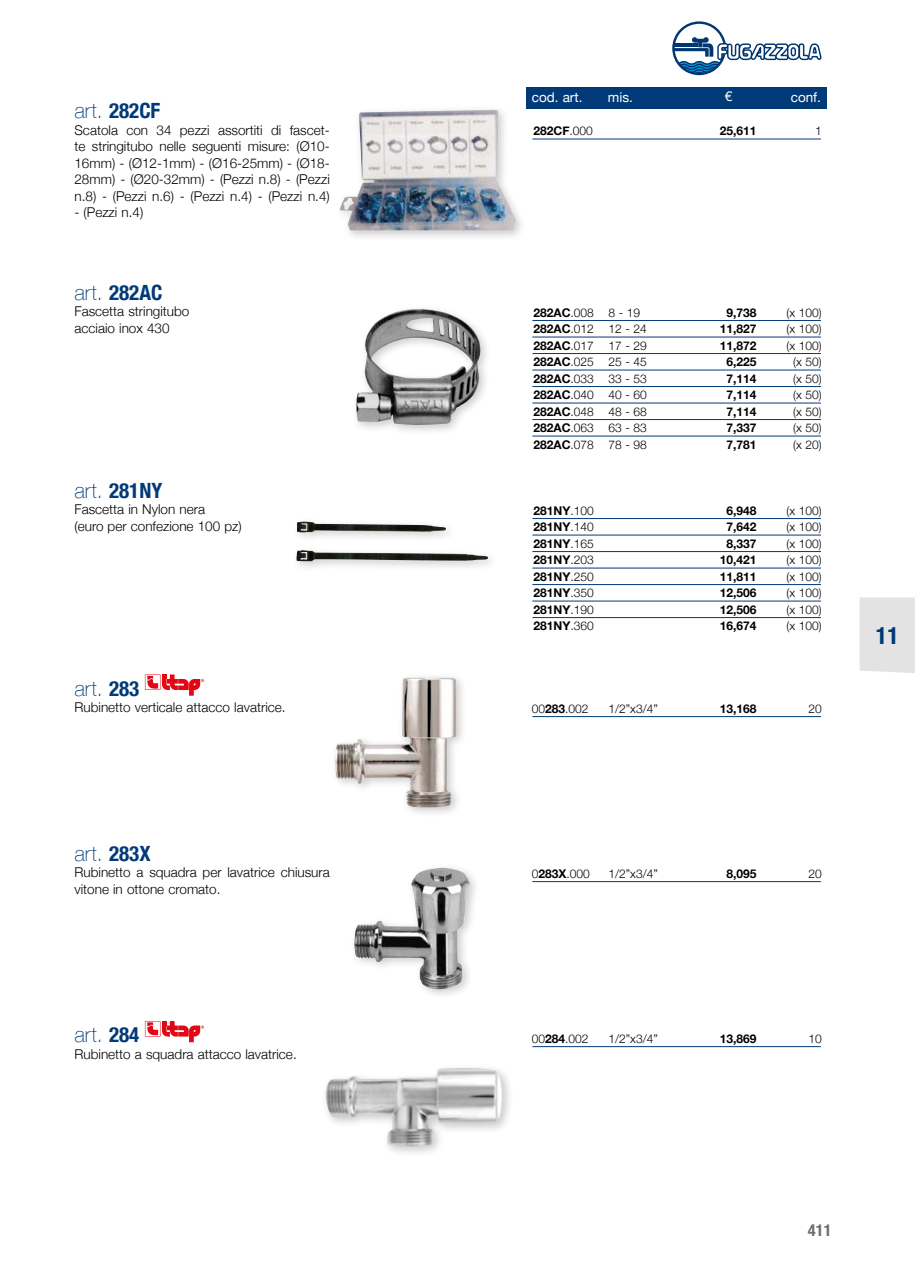
<style>
.page{position:relative;width:915px;height:1263px;background:#fff}
.page>*{position:absolute;margin:0;border:0;box-sizing:border-box;transform-origin:0 0}
.t1{font:700 condensed 24px "Helvetica Neue";color:#003a78}
.codici_articolo{font:700 condensed 21px "Helvetica Neue";color:#003a78}
.codici_articolo-2{font:100 21px "Helvetica Neue";letter-spacing:.015em;color:#003a78}
.t2{font:700 condensed 16.5px "Helvetica Neue";color:#706f6f}
.codici_articolo-3{font:300 13.5px/16.5px "Helvetica Neue";color:#000;text-align:justify}
.t3{font:13.5px "Helvetica Neue";color:#fff}
.tabelle2017{font:300 12px "Helvetica Neue";color:#000}
.tabelle2017-2{font:700 12px "Helvetica Neue";color:#000}
.s1{font-weight:100;font-stretch:normal}
.s2{font-weight:700;font-stretch:condensed}
.s3{font-weight:300}
.s4{font-weight:700}
</style>
<div class="page">
<div style="left:526px;top:87px;width:299px;height:21px;background:#003a78"></div>
<svg style="left:672px;top:21px;width:149px;height:54px"></svg>
<hr style="left:532px;top:139px;width:288px;height:1px;background:#003a78">
<hr style="left:532px;top:320px;width:288px;height:1px;background:#003a78">
<hr style="left:532px;top:337px;width:288px;height:1px;background:#003a78">
<hr style="left:532px;top:353px;width:288px;height:1px;background:#003a78">
<hr style="left:532px;top:370px;width:288px;height:1px;background:#003a78">
<hr style="left:532px;top:386px;width:288px;height:1px;background:#003a78">
<hr style="left:532px;top:403px;width:288px;height:1px;background:#003a78">
<hr style="left:532px;top:419px;width:288px;height:1px;background:#003a78">
<hr style="left:532px;top:436px;width:288px;height:1px;background:#003a78">
<hr style="left:532px;top:518px;width:288px;height:1px;background:#003a78">
<hr style="left:532px;top:535px;width:288px;height:1px;background:#003a78">
<hr style="left:532px;top:551px;width:288px;height:1px;background:#003a78">
<hr style="left:532px;top:568px;width:288px;height:1px;background:#003a78">
<hr style="left:532px;top:584px;width:288px;height:1px;background:#003a78">
<hr style="left:532px;top:601px;width:288px;height:1px;background:#003a78">
<hr style="left:532px;top:617px;width:288px;height:1px;background:#003a78">
<hr style="left:532px;top:716px;width:288px;height:1px;background:#003a78">
<hr style="left:532px;top:881px;width:288px;height:1px;background:#003a78">
<hr style="left:532px;top:1046px;width:288px;height:1px;background:#003a78">
<svg style="left:145px;top:674px;width:59px;height:22px"></svg>
<svg style="left:145px;top:1021px;width:59px;height:21px"></svg>
<div style="left:335px;top:105px;width:191px;height:137px;background:#000;opacity:.2"></div>
<img style="left:339px;top:110px;width:177px;height:120px">
<div style="left:351px;top:304px;width:140px;height:132px;background:#000;opacity:.2"></div>
<img style="left:356px;top:309px;width:125px;height:116px">
<div style="left:292px;top:517px;width:206px;height:55px;background:#000;opacity:.2"></div>
<img style="left:296px;top:522px;width:192px;height:39px">
<div style="left:330px;top:672px;width:138px;height:146px;background:#000;opacity:.2"></div>
<img style="left:335px;top:677px;width:121px;height:130px">
<div style="left:349px;top:863px;width:131px;height:137px;background:#000;opacity:.2"></div>
<img style="left:354px;top:868px;width:116px;height:122px">
<div style="left:320px;top:1063px;width:194px;height:95px;background:#000;opacity:.2"></div>
<img style="left:325px;top:1068px;width:178px;height:79px">
<div style="left:860px;top:597px;width:54px;height:76px;background:#e4e3e4"></div>
<p class="codici_articolo" style="left:74px;top:93px;width:87px"><span class="s1">art.</span> 282CF</p>
<p class="codici_articolo-3" style="left:74px;top:121px;width:257px">Scatola con 34 pezzi assortiti di fascet&shy;te stringitubo nelle seguenti misure: (Ø10- 16mm) - (Ø12-1mm) - (Ø16-25mm) - (Ø18- 28mm) - (Ø20-32mm) - (Pezzi n.8) - (Pezzi n.8) - (Pezzi n.6) - (Pezzi n.4) - (Pezzi n.4)</p>
<p class="codici_articolo-3" style="left:74px;top:203px;width:70px">- (Pezzi n.4)</p>
<p class="codici_articolo" style="left:74px;top:275px;width:89px"><span class="s1">art.</span> 282AC</p>
<p class="codici_articolo-3" style="left:74px;top:302px;width:116px">Fascetta stringitubo</p>
<p class="codici_articolo-3" style="left:74px;top:319px;width:97px">acciaio inox 430</p>
<p class="codici_articolo" style="left:74px;top:473px;width:89px"><span class="s1">art.</span> 281NY</p>
<p class="codici_articolo-3" style="left:74px;top:500px;width:132px">Fascetta in Nylon nera</p>
<p class="codici_articolo-3" style="left:74px;top:517px;width:169px">(euro per confezione 100 pz)</p>
<p class="codici_articolo-2" style="left:74px;top:672px;width:66px">art. <span class="s2">283</span></p>
<p class="codici_articolo-3" style="left:74px;top:698px;width:212px">Rubinetto verticale attacco lavatrice.</p>
<p class="codici_articolo-2" style="left:74px;top:837px;width:78px">art. <span class="s2">283X</span></p>
<p class="codici_articolo-3" style="left:74px;top:863px;width:257px">Rubinetto a squadra per lavatrice chiusura vitone in ottone cromato.</p>
<p class="codici_articolo-2" style="left:74px;top:1019px;width:66px">art. <span class="s2">284</span></p>
<p class="codici_articolo-3" style="left:74px;top:1045px;width:224px">Rubinetto a squadra attacco lavatrice.</p>
<p class="t3" style="left:531px;top:87px;width:52px">cod. art.</p>
<p class="t3" style="left:607px;top:87px;width:27px">mis.</p>
<p class="t3" style="left:724px;top:86px;width:9px">€</p>
<p class="t3" style="left:790px;top:87px;width:32px">conf.</p>
<p class="tabelle2017-2" style="left:533px;top:122px;width:61px">282CF<span class="s3">.000</span></p>
<p class="tabelle2017-2" style="left:719px;top:122px;width:38px">25,611</p>
<p class="tabelle2017" style="left:814px;top:121px;width:8px">1</p>
<p class="tabelle2017" style="left:533px;top:303px;width:108px"><span class="s4">282AC</span>.008 8 - 19</p>
<p class="tabelle2017-2" style="left:726px;top:303px;width:32px">9,738</p>
<p class="tabelle2017" style="left:786px;top:303px;width:37px">(x 100)</p>
<p class="tabelle2017" style="left:533px;top:319px;width:115px"><span class="s4">282AC</span>.012 12 - 24</p>
<p class="tabelle2017-2" style="left:719px;top:320px;width:38px">11,827</p>
<p class="tabelle2017" style="left:786px;top:319px;width:37px">(x 100)</p>
<p class="tabelle2017" style="left:533px;top:336px;width:115px"><span class="s4">282AC</span>.017 17 - 29</p>
<p class="tabelle2017-2" style="left:719px;top:336px;width:38px">11,872</p>
<p class="tabelle2017" style="left:786px;top:336px;width:37px">(x 100)</p>
<p class="tabelle2017" style="left:533px;top:352px;width:115px"><span class="s4">282AC</span>.025 25 - 45</p>
<p class="tabelle2017-2" style="left:726px;top:353px;width:32px">6,225</p>
<p class="tabelle2017" style="left:792px;top:352px;width:30px">(x 50)</p>
<p class="tabelle2017" style="left:533px;top:369px;width:115px"><span class="s4">282AC</span>.033 33 - 53</p>
<p class="tabelle2017-2" style="left:726px;top:369px;width:32px">7,114</p>
<p class="tabelle2017" style="left:792px;top:369px;width:30px">(x 50)</p>
<p class="tabelle2017" style="left:533px;top:385px;width:115px"><span class="s4">282AC</span>.040 40 - 60</p>
<p class="tabelle2017-2" style="left:726px;top:386px;width:32px">7,114</p>
<p class="tabelle2017" style="left:792px;top:385px;width:30px">(x 50)</p>
<p class="tabelle2017" style="left:533px;top:402px;width:115px"><span class="s4">282AC</span>.048 48 - 68</p>
<p class="tabelle2017-2" style="left:726px;top:402px;width:32px">7,114</p>
<p class="tabelle2017" style="left:792px;top:402px;width:30px">(x 50)</p>
<p class="tabelle2017" style="left:533px;top:418px;width:115px"><span class="s4">282AC</span>.063 63 - 83</p>
<p class="tabelle2017-2" style="left:726px;top:419px;width:32px">7,337</p>
<p class="tabelle2017" style="left:792px;top:418px;width:30px">(x 50)</p>
<p class="tabelle2017" style="left:533px;top:435px;width:115px"><span class="s4">282AC</span>.078 78 - 98</p>
<p class="tabelle2017-2" style="left:726px;top:435px;width:32px">7,781</p>
<p class="tabelle2017" style="left:792px;top:435px;width:30px">(x 20)</p>
<p class="tabelle2017-2" style="left:533px;top:501px;width:62px">281NY<span class="s3">.100</span></p>
<p class="tabelle2017-2" style="left:726px;top:501px;width:32px">6,948</p>
<p class="tabelle2017" style="left:786px;top:501px;width:37px">(x 100)</p>
<p class="tabelle2017-2" style="left:533px;top:518px;width:62px">281NY<span class="s3">.140</span></p>
<p class="tabelle2017-2" style="left:726px;top:518px;width:32px">7,642</p>
<p class="tabelle2017" style="left:786px;top:517px;width:37px">(x 100)</p>
<p class="tabelle2017-2" style="left:533px;top:534px;width:62px">281NY<span class="s3">.165</span></p>
<p class="tabelle2017-2" style="left:726px;top:534px;width:32px">8,337</p>
<p class="tabelle2017" style="left:786px;top:534px;width:37px">(x 100)</p>
<p class="tabelle2017-2" style="left:533px;top:551px;width:62px">281NY<span class="s3">.203</span></p>
<p class="tabelle2017-2" style="left:719px;top:551px;width:38px">10,421</p>
<p class="tabelle2017" style="left:786px;top:550px;width:37px">(x 100)</p>
<p class="tabelle2017-2" style="left:533px;top:567px;width:62px">281NY<span class="s3">.250</span></p>
<p class="tabelle2017-2" style="left:719px;top:567px;width:38px">11,811</p>
<p class="tabelle2017" style="left:786px;top:567px;width:37px">(x 100)</p>
<p class="tabelle2017-2" style="left:533px;top:584px;width:62px">281NY<span class="s3">.350</span></p>
<p class="tabelle2017-2" style="left:719px;top:584px;width:38px">12,506</p>
<p class="tabelle2017" style="left:786px;top:583px;width:37px">(x 100)</p>
<p class="tabelle2017-2" style="left:533px;top:600px;width:62px">281NY<span class="s3">.190</span></p>
<p class="tabelle2017-2" style="left:719px;top:600px;width:38px">12,506</p>
<p class="tabelle2017" style="left:786px;top:600px;width:37px">(x 100)</p>
<p class="tabelle2017-2" style="left:533px;top:617px;width:62px">281NY<span class="s3">.360</span></p>
<p class="tabelle2017-2" style="left:719px;top:617px;width:38px">16,674</p>
<p class="tabelle2017" style="left:786px;top:616px;width:37px">(x 100)</p>
<p class="tabelle2017" style="left:531px;top:699px;width:58px">00<span class="s4">283</span>.002</p>
<p class="tabelle2017" style="left:608px;top:699px;width:51px">1/2”x3/4”</p>
<p class="tabelle2017-2" style="left:719px;top:699px;width:38px">13,168</p>
<p class="tabelle2017" style="left:808px;top:699px;width:15px">20</p>
<h1 class="t1" style="left:875px;top:615px;width:25px">11</h1>
<p class="tabelle2017" style="left:531px;top:864px;width:60px">0<span class="s4">283X</span>.000</p>
<p class="tabelle2017" style="left:608px;top:864px;width:51px">1/2”x3/4”</p>
<p class="tabelle2017-2" style="left:726px;top:864px;width:32px">8,095</p>
<p class="tabelle2017" style="left:808px;top:864px;width:15px">20</p>
<p class="tabelle2017" style="left:531px;top:1029px;width:58px">00<span class="s4">284</span>.002</p>
<p class="tabelle2017" style="left:608px;top:1029px;width:51px">1/2”x3/4”</p>
<p class="tabelle2017-2" style="left:719px;top:1029px;width:38px">13,869</p>
<p class="tabelle2017" style="left:808px;top:1029px;width:15px">10</p>
<p class="t2" style="left:807px;top:1217px;width:25px">411</p>
</div>
